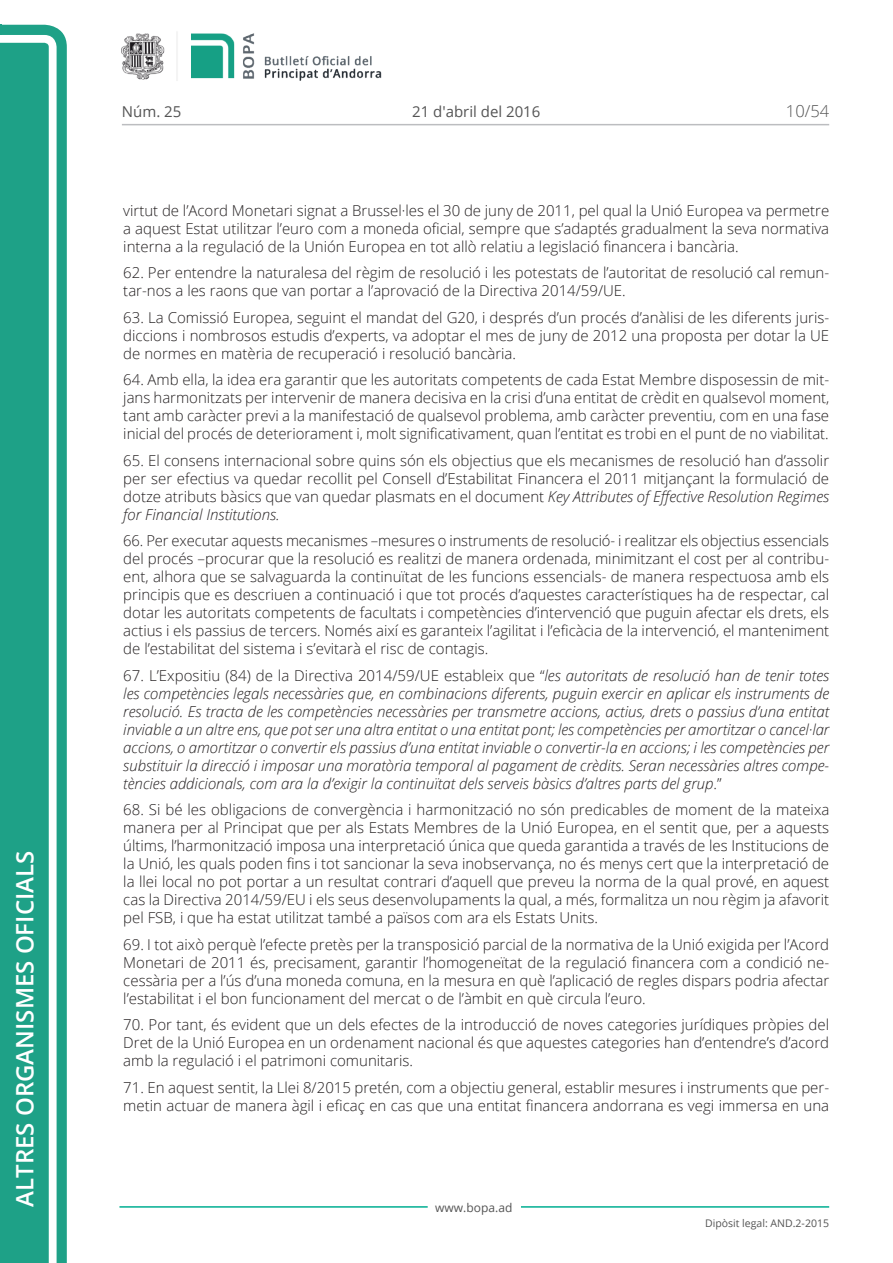
<style>
.page{position:relative;width:893px;height:1263px;background:#fff}
.page>*{position:absolute;margin:0;border:0;box-sizing:border-box;transform-origin:0 0}
.t1{font:600 24px "Open Sans";color:#fff}
.t2{font:300 16.5px "Open Sans";color:#545454}
.Body_text{font:300 15px/18px "Open Sans";color:#231f20;text-align:justify}
.Body_text-2{font:italic 300 15px/18px "Open Sans";color:#231f20;text-align:justify}
.t3{font:15px "Open Sans";color:#545454}
.t4{font:12px "Open Sans";color:#545454}
.t5{font:10.5px "Open Sans";color:#545454}
.s1{font-style:italic}
.s2{font-style:normal}
</style>
<div class="page">
<svg style="left:0;top:25px;width:67px;height:1238px;fill:#1ea187"></svg>
<div style="left:0;top:43px;width:49px;height:1220px;background:#1ea187"></div>
<img style="left:122px;top:32px;width:260px;height:49px">
<hr style="left:119px;top:1206px;width:309px;height:2px;background:#00ae91">
<hr style="left:521px;top:1206px;width:308px;height:2px;background:#00ae91">
<hr style="left:122px;top:124px;width:707px;height:1px;background:#bcbdc0">
<h1 class="t1" style="left:8px;top:1207px;width:358px;rotate:-90deg">Altres organismes oficials</h1>
<p class="t3" style="left:122px;top:102px;width:61px">Núm. 25</p>
<p class="t3" style="left:412px;top:102px;width:130px">21 d'abril del 2016</p>
<p class="t2" style="left:786px;top:100px;width:45px">10/54</p>
<p class="Body_text" style="left:123px;top:201px;width:707px">virtut de l’Acord Monetari signat a Brussel·les el 30 de juny de 2011, pel qual la Unió Europea va permetre a aquest Estat utilitzar l’euro com a moneda oficial, sempre que s’adaptés gradualment la seva normativa interna a la regulació de la Unión Europea en tot allò relatiu a legislació financera i bancària.</p>
<p class="Body_text" style="left:123px;top:263px;width:707px">62. Per entendre la naturalesa del règim de resolució i les potestats de l’autoritat de resolució cal remun&shy;tar-nos a les raons que van portar a l’aprovació de la Directiva 2014/59/UE.</p>
<p class="Body_text" style="left:123px;top:308px;width:707px">63. La Comissió Europea, seguint el mandat del G20, i després d’un procés d’anàlisi de les diferents juris&shy;diccions i nombrosos estudis d’experts, va adoptar el mes de juny de 2012 una proposta per dotar la UE de normes en matèria de recuperació i resolució bancària.</p>
<p class="Body_text" style="left:123px;top:370px;width:708px">64. Amb ella, la idea era garantir que les autoritats competents de cada Estat Membre disposessin de mit&shy;jans harmonitzats per intervenir de manera decisiva en la crisi d’una entitat de crèdit en qualsevol moment, tant amb caràcter previ a la manifestació de qualsevol problema, amb caràcter preventiu, com en una fase inicial del procés de deteriorament i, molt significativament, quan l’entitat es trobi en el punt de no viabilitat.</p>
<p class="Body_text" style="left:123px;top:451px;width:707px">65. El consens internacional sobre quins són els objectius que els mecanismes de resolució han d’assolir per ser efectius va quedar recollit pel Consell d’Estabilitat Financera el 2011 mitjançant la formulació de dotze atributs bàsics que van quedar plasmats en el document <span class="s1">Key Attributes of Effective Resolution Regimes for Financial Institutions.</span></p>
<p class="Body_text" style="left:123px;top:531px;width:707px">66. Per executar aquests mecanismes –mesures o instruments de resolució- i realitzar els objectius essencials del procés –procurar que la resolució es realitzi de manera ordenada, minimitzant el cost per al contribu&shy;ent, alhora que se salvaguarda la continuïtat de les funcions essencials- de manera respectuosa amb els principis que es descriuen a continuació i que tot procés d’aquestes característiques ha de respectar, cal dotar les autoritats competents de facultats i competències d’intervenció que puguin afectar els drets, els actius i els passius de tercers. Només així es garanteix l’agilitat i l’eficàcia de la intervenció, el manteniment de l’estabilitat del sistema i s’evitarà el risc de contagis.</p>
<p class="Body_text-2" style="left:123px;top:666px;width:708px"><span class="s2">67. L’Expositiu (84) de la Directiva 2014/59/UE estableix que “</span>les autoritats de resolució han de tenir totes les competències legals necessàries que, en combinacions diferents, puguin exercir en aplicar els instruments de resolució. Es tracta de les competències necessàries per transmetre accions, actius, drets o passius d’una entitat inviable a un altre ens, que pot ser una altra entitat o una entitat pont; les competències per amortitzar o cancel·lar accions, o amortitzar o convertir els passius d’una entitat inviable o convertir-la en accions; i les competències per substituir la direcció i imposar una moratòria temporal al pagament de crèdits. Seran necessàries altres compe&shy;tències addicionals, com ara la d’exigir la continuïtat dels serveis bàsics d’altres parts del grup<span class="s2">.”</span></p>
<p class="Body_text" style="left:123px;top:800px;width:708px">68. Si bé les obligacions de convergència i harmonització no són predicables de moment de la mateixa manera per al Principat que per als Estats Membres de la Unió Europea, en el sentit que, per a aquests últims, l’harmonització imposa una interpretació única que queda garantida a través de les Institucions de la Unió, les quals poden fins i tot sancionar la seva inobservança, no és menys cert que la interpretació de la llei local no pot portar a un resultat contrari d’aquell que preveu la norma de la qual prové, en aquest cas la Directiva 2014/59/EU i els seus desenvolupaments la qual, a més, formalitza un nou règim ja afavorit pel FSB, i que ha estat utilitzat també a països com ara els Estats Units.</p>
<p class="Body_text" style="left:123px;top:935px;width:707px">69. I tot això perquè l’efecte pretès per la transposició parcial de la normativa de la Unió exigida per l’Acord Monetari de 2011 és, precisament, garantir l’homogeneïtat de la regulació financera com a condició ne&shy;cessària per a l’ús d’una moneda comuna, en la mesura en què l’aplicació de regles dispars podria afectar l’estabilitat i el bon funcionament del mercat o de l’àmbit en què circula l’euro.</p>
<p class="Body_text" style="left:123px;top:1015px;width:707px">70. Por tant, és evident que un dels efectes de la introducció de noves categories jurídiques pròpies del Dret de la Unió Europea en un ordenament nacional és que aquestes categories han d’entendre’s d’acord amb la regulació i el patrimoni comunitaris.</p>
<p class="Body_text" style="left:123px;top:1078px;width:707px">71. En aquest sentit, la Llei 8/2015 pretén, com a objectiu general, establir mesures i instruments que per&shy;metin actuar de manera àgil i eficaç en cas que una entitat financera andorrana es vegi immersa en una</p>
<p class="t4" style="left:435px;top:1199px;width:79px">www.bopa.ad</p>
<p class="t5" style="left:705px;top:1216px;width:125px">Dipòsit legal: AND.2-2015</p>
</div>
